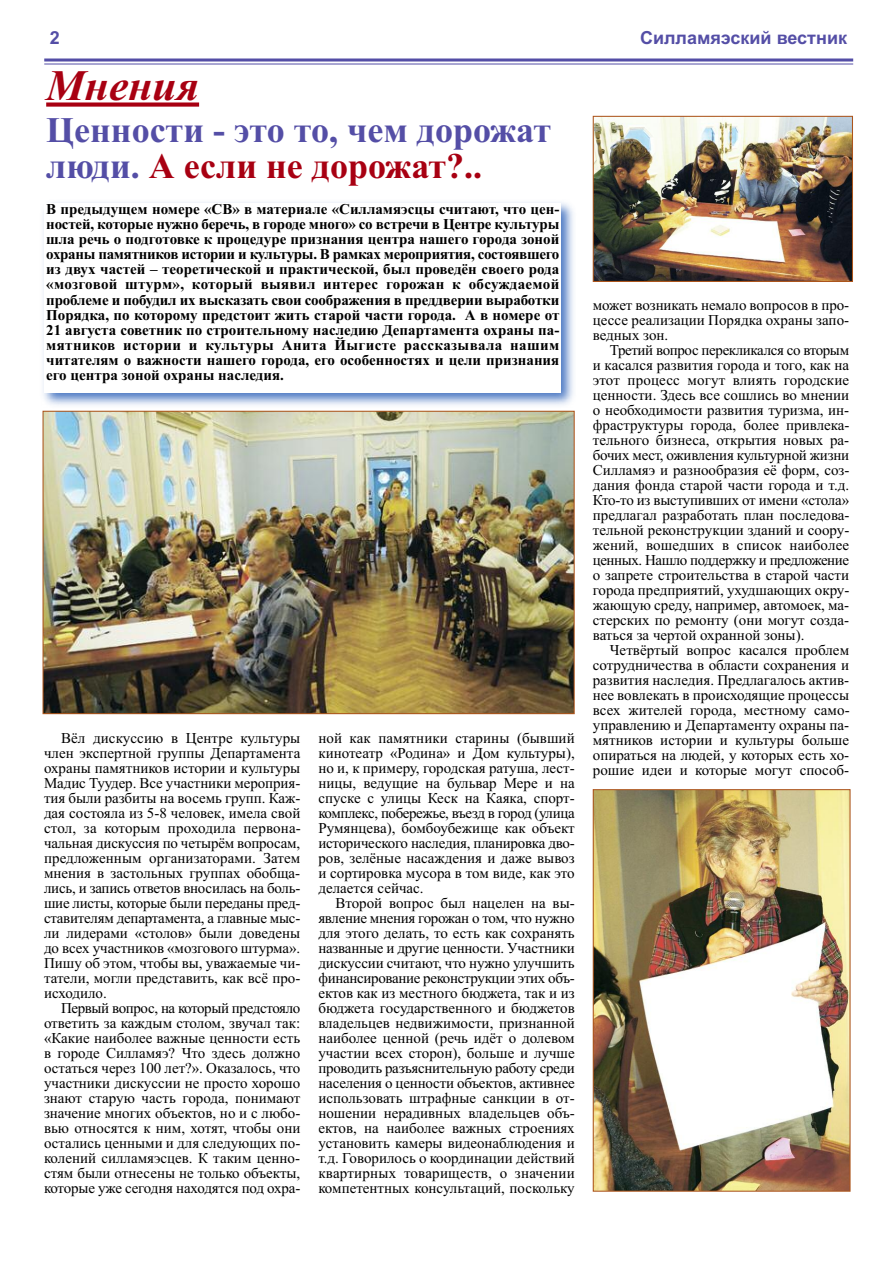
<style>
.page{position:relative;width:893px;height:1263px;background:#fff}
.page>*{position:absolute;margin:0;border:0;box-sizing:border-box;transform-origin:0 0}
.t1{font:italic 700 43.5px "Times New Roman";color:#a80012}
.t2{font:700 36px/36px "Times New Roman";color:#544ea6}
.t3{font:700 18px "Arial";color:#544ea6}
.t4{font:15px/15px "Times New Roman";color:#000;text-align:justify}
.t5{font:700 15px/15px "Times New Roman";color:#000;text-align:justify}
.s1{color:#a80012}
</style>
<div class="page">
<svg style="left:44px;top:58px;width:809px;height:4px;background:#7e79bb"></svg>
<hr style="left:44px;top:64px;width:809px;height:1px;background:#544ea6">
<div style="left:46px;top:102px;width:153px;height:5px;background:#a80012"></div>
<img style="left:42px;top:202px;width:533px;height:210px">
<div style="left:45px;top:203px;width:516px;height:189px;background:#fff"></div>
<img style="left:45px;top:413px;width:528px;height:299px">
<div style="left:43px;top:411px;width:532px;height:303px;border:1px solid #ac551c"></div>
<img style="left:595px;top:118px;width:256px;height:162px">
<div style="left:593px;top:116px;width:260px;height:166px;border:1px solid #ac551c"></div>
<img style="left:595px;top:791px;width:254px;height:399px">
<div style="left:593px;top:789px;width:258px;height:403px;border:1px solid #ac551c"></div>
<p class="t3" style="left:50px;top:27px;width:12px">2</p>
<p class="t3" style="left:640px;top:27px;width:208px">Силламяэский вестник</p>
<h1 class="t1" style="left:46px;top:59px;width:154px">Мнения</h1>
<h2 class="t2" style="left:46px;top:111px;width:506px">Ценности - это то, чем дорожат люди. <span class="s1">А если не дорожат?..</span></h2>
<p class="t5" style="left:46px;top:202px;width:515px">В предыдущем номере «СВ» в материале «Силламяэсцы считают, что цен&shy;ностей, которые нужно беречь, в городе много» со встречи в Центре культуры шла речь о подготовке к процедуре признания центра нашего города зоной охраны памятников истории и культуры. В рамках мероприятия, состоявшего из двух частей – теоретической и практической, был проведён своего рода «мозговой штурм», который выявил интерес горожан к обсуждаемой проблеме и побудил их высказать свои соображения в преддверии выработки Порядка, по которому предстоит жить старой части города. А в номере от 21 августа советник по строительному наследию Департамента охраны па&shy;мятников истории и культуры Анита Йыгисте рассказывала нашим читателям о важности нашего города, его особенностях и цели признания его центра зоной охраны наследия.</p>
<p class="t4" style="left:44px;top:730px;width:258px;text-indent:17px">Вёл дискуссию в Центре культуры член экспертной группы Департамента охраны памятников истории и культуры Мадис Туудер. Все участники мероприя&shy;тия были разбиты на восемь групп. Каж&shy;дая состояла из 5-8 человек, имела свой стол, за которым проходила первона&shy;чальная дискуссия по четырём вопросам, предложенным организаторами. Затем мнения в застольных группах обобща&shy;лись, и запись ответов вносилась на боль&shy;шие листы, которые были переданы пред&shy;ставителям департамента, а главные мыс&shy;ли лидерами «столов» были доведены до всех участников «мозгового штурма».<br>Пишу об этом, чтобы вы, уважаемые чи&shy;татели, могли представить, как всё про&shy;исходило.</p>
<p class="t4" style="left:44px;top:1000px;width:258px;text-indent:17px">Первый вопрос, на который предстояло ответить за каждым столом, звучал так: «Какие наиболее важные ценности есть в городе Силламяэ? Что здесь должно остаться через 100 лет?». Оказалось, что участники дискуссии не просто хорошо знают старую часть города, понимают значение многих объектов, но и с любо&shy;вью относятся к ним, хотят, чтобы они остались ценными и для следующих по&shy;колений силламяэсцев. К таким ценно&shy;стям были отнесены не только объекты, которые уже сегодня находятся под охра-</p>
<p class="t4" style="left:318px;top:730px;width:258px">ной как памятники старины (бывший кинотеатр «Родина» и Дом культуры), но и, к примеру, городская ратуша, лест&shy;ницы, ведущие на бульвар Мере и на спуске с улицы Кеск на Каяка, спорт&shy;комплекс, побережье, въезд в город (улица Румянцева), бомбоубежище как объект исторического наследия, планировка дво&shy;ров, зелёные насаждения и даже вывоз и сортировка мусора в том виде, как это делается сейчас.</p>
<p class="t4" style="left:318px;top:895px;width:258px;text-indent:17px">Второй вопрос был нацелен на вы&shy;явление мнения горожан о том, что нужно для этого делать, то есть как сохранять названные и другие ценности. Участники дискуссии считают, что нужно улучшить финансирование реконструкции этих объ&shy;ектов как из местного бюджета, так и из бюджета государственного и бюджетов владельцев недвижимости, признанной наиболее ценной (речь идёт о долевом участии всех сторон), больше и лучше проводить разъяснительную работу среди населения о ценности объектов, активнее использовать штрафные санкции в от&shy;ношении нерадивных владельцев объ&shy;ектов, на наиболее важных строениях установить камеры видеонаблюдения и т.д. Говорилось о координации действий квартирных товариществ, о значении компетентных консультаций, поскольку</p>
<p class="t4" style="left:593px;top:298px;width:258px">может возникать немало вопросов в про&shy;цессе реализации Порядка охраны запо&shy;ведных зон.</p>
<p class="t4" style="left:593px;top:343px;width:258px;text-indent:17px">Третий вопрос перекликался со вторым и касался развития города и того, как на этот процесс могут влиять городские ценности. Здесь все сошлись во мнении о необходимости развития туризма, ин&shy;фраструктуры города, более привлека&shy;тельного бизнеса, открытия новых ра&shy;бочих мест, оживления культурной жизни Силламяэ и разнообразия её форм, соз&shy;дания фонда старой части города и т.д.<br>Кто-то из выступивших от имени «стола» предлагал разработать план последова&shy;тельной реконструкции зданий и соору&shy;жений, вошедших в список наиболее ценных. Нашло поддержку и предложение о запрете строительства в старой части города предприятий, ухудшающих окру&shy;жающую среду, например, автомоек, ма&shy;стерских по ремонту (они могут созда&shy;ваться за чертой охранной зоны).</p>
<p class="t4" style="left:593px;top:643px;width:258px;text-indent:17px">Четвёртый вопрос касался проблем сотрудничества в области сохранения и развития наследия. Предлагалось актив&shy;нее вовлекать в происходящие процессы всех жителей города, местному само&shy;управлению и Департаменту охраны па&shy;мятников истории и культуры больше опираться на людей, у которых есть хо&shy;рошие идеи и которые могут способ-</p>
</div>
